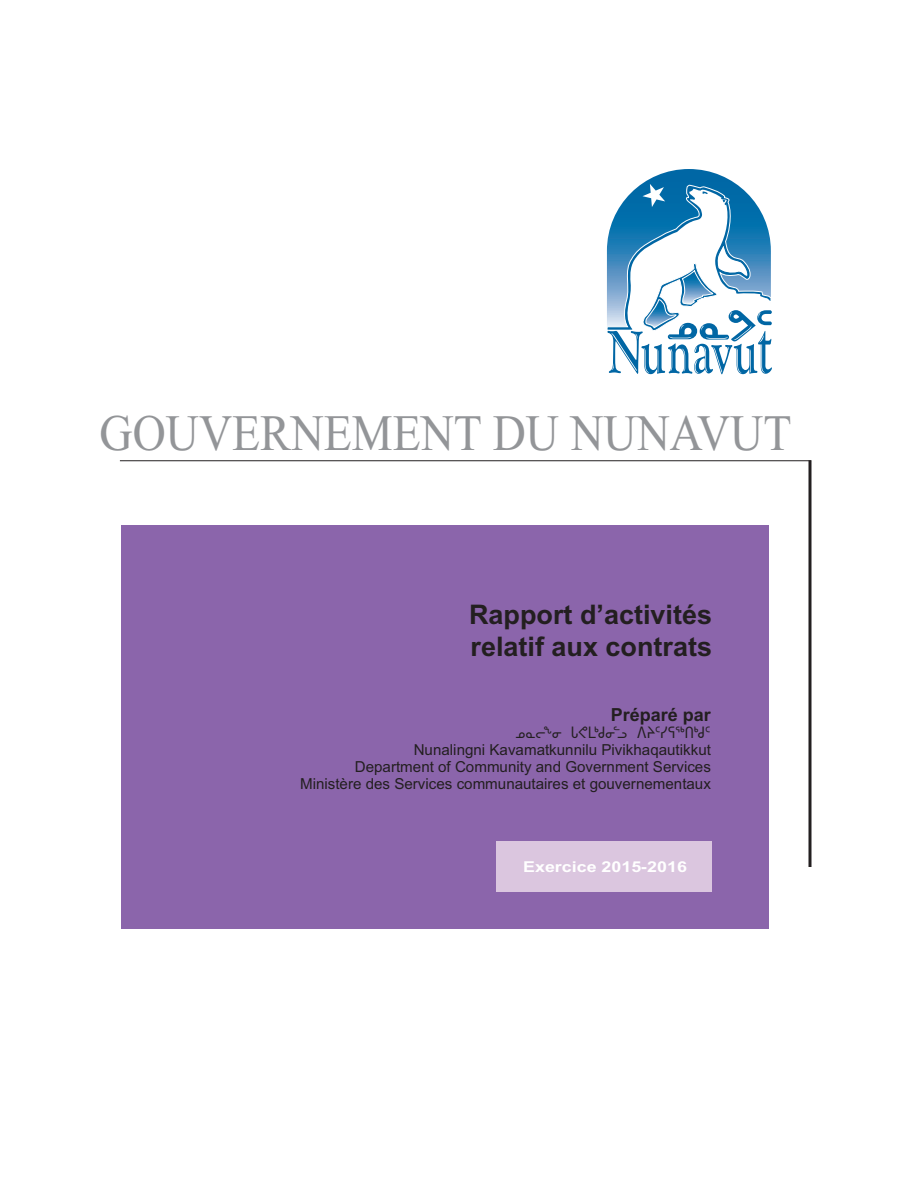
<style>
.page{position:relative;width:918px;height:1188px;background:#fff}
.page>*{position:absolute;margin:0;border:0;box-sizing:border-box;transform-origin:0 0}
.t1{font:51px "Times New Roman";color:#939598;scale:.9 1}
.t2{font:700 27px/32.4px "Arial";color:#231f20}
.t3{font:700 18px "Arial";color:#231f20}
.t4{font:15.15px/17px "Arial";color:#231f20;text-align:right}
.t5{font:15.15px "Naamajut";color:#231f20}
.t6{font:700 15px "Arial";color:#fff;scale:1.19 1}
</style>
<div class="page">
<div style="left:122px;top:525px;width:648px;height:403px;background:#8b65ab"></div>
<div style="left:496px;top:842px;width:215px;height:50px;background:#dbc6df"></div>
<hr style="left:120px;top:460px;width:691px;height:1px;background:#231f20">
<hr style="left:809px;top:460px;width:3px;height:407px;background:#231f20">
<svg style="left:606px;top:169px;width:166px;height:206px"></svg>
<h1 class="t1" style="left:100px;top:403px;width:770px">GOUVERNEMENT DU NUNAVUT</h1>
<h2 class="t2" style="left:469px;top:598px;width:245px">Rapport d’activités relatif aux contrats</h2>
<p class="t3" style="left:611px;top:704px;width:102px">Préparé par</p>
<p class="t5" style="left:515px;top:724px;width:197px">kNo1i Z?m4fi9l Wp5yC6t4f5</p>
<p class="t4" style="left:300px;top:741px;width:412px">Nunalingni Kavamatkunnilu Pivikhaqautikkut<br>Department of Community and Government Services<br>Ministère des Services communautaires et gouvernementaux</p>
<p class="t6" style="left:523px;top:858px;width:139px">Exercice 2015-2016</p>
</div>
